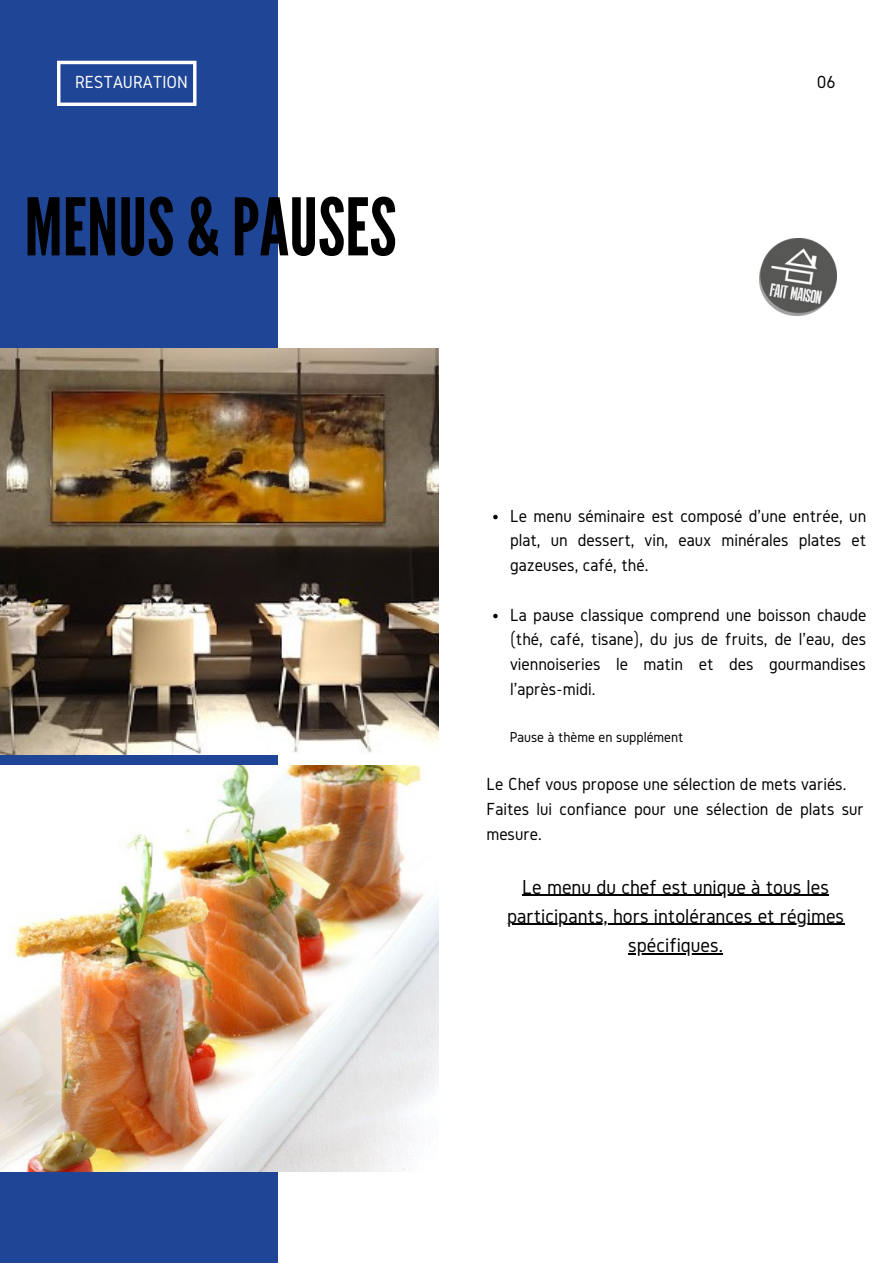
<style>
.page{position:relative;width:893px;height:1264px;background:#fff}
.page>*{position:absolute;margin:0;border:0;box-sizing:border-box;transform-origin:0 0}
.t1{font:79.05px "League Gothic";color:#000}
.t2{font:21px/29.2px "Gidole";color:#000;text-align:center}
.t3{font:18.15px/24.8px "Gidole";color:#000;text-align:justify}
.t4{font:18.15px "Gidole";color:#fff}
.t5{font:15px "Gidole";color:#000}
</style>
<div class="page">
<div style="left:0;top:0;width:278px;height:1262px;background:#1f4696"></div>
<img style="left:759px;top:238px;width:77px;height:78px">
<img style="left:0;top:348px;width:438px;height:406px">
<img style="left:0;top:765px;width:438px;height:406px">
<svg style="left:57px;top:61px;width:139px;height:45px"></svg>
<svg style="left:493px;top:515px;width:4px;height:4px"></svg>
<svg style="left:493px;top:613px;width:4px;height:5px"></svg>
<hr style="left:522px;top:894px;width:306px;height:1px;background:#000">
<hr style="left:507px;top:923px;width:337px;height:2px;background:#000">
<hr style="left:628px;top:953px;width:95px;height:1px;background:#000">
<p class="t4" style="left:75px;top:72px;width:114px">RESTAURATION</p>
<h1 class="t1" style="left:24px;top:181px;width:373px">MENUS &amp; PAUSES</h1>
<p class="t3" style="left:816px;top:69px;width:20px">06</p>
<p class="t3" style="left:510px;top:503px;width:358px">Le menu séminaire est composé d'une entrée, un plat, un dessert, vin, eaux minérales plates et gazeuses, café, thé.</p>
<p class="t3" style="left:510px;top:602px;width:358px">La pause classique comprend une boisson chaude (thé, café, tisane), du jus de fruits, de l'eau, des viennoiseries le matin et des gourmandises l'après-midi.</p>
<p class="t5" style="left:509px;top:728px;width:175px">Pause à thème en supplément</p>
<p class="t3" style="left:486px;top:771px;width:379px;text-align:left">Le Chef vous propose une sélection de mets variés.<br>Faites lui confiance pour une sélection de plats sur mesure.</p>
<p class="t2" style="left:507px;top:871px;width:338px">Le menu du chef est unique à tous les participants, hors intolérances et régimes spécifiques.</p>
</div>
